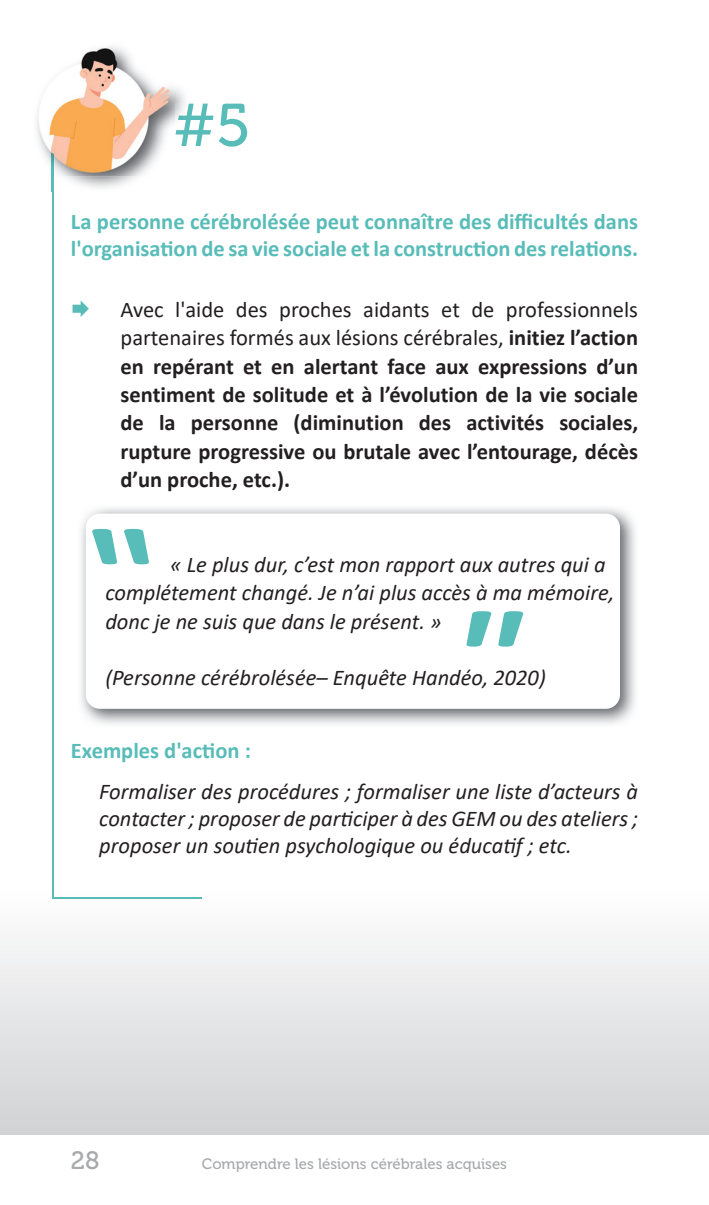
<style>
.page{position:relative;width:709px;height:1205px;background:#fff}
.page>*{position:absolute;margin:0;border:0;box-sizing:border-box;transform-origin:0 0}
.t1{font:60px "Museo 500";color:#58bcb8}
.t2{font:25px "Museo 500";color:#a8a9ad}
.t3{font:italic 22.5px/27px "Calibri";color:#231f20;text-align:justify}
.t4{font:700 22.5px/28.2px "Calibri";color:#231f20;text-align:justify}
.t5{font:700 22.5px/27px "Calibri";color:#58bcb8}
.t6{font:15px "Museo 500";color:#a8a9ad}
.s1{font-weight:400}
</style>
<div class="page">
<div style="left:0;top:888px;width:709px;height:246px;background:linear-gradient(to bottom,#fdfefe,#d1d2d5)"></div>
<img style="left:81px;top:508px;width:555px;height:216px">
<div style="left:86px;top:513px;width:534px;height:196px;background:#fff;border-radius:14px"></div>
<svg style="left:92px;top:529px;width:57px;height:35px"></svg>
<svg style="left:466px;top:611px;width:57px;height:35px"></svg>
<hr style="left:52px;top:130px;width:1px;height:768px;background:#58bcb8">
<hr style="left:53px;top:897px;width:149px;height:1px;background:#58bcb8">
<img style="left:51px;top:176px;width:87px;height:16px">
<svg style="left:52px;top:176px;width:1px;height:16px"></svg>
<img style="left:37px;top:47px;width:157px;height:129px">
<img style="left:190px;top:104px;width:12px;height:43px">
<img style="left:175px;top:104px;width:15px;height:43px">
<img style="left:52px;top:130px;width:1px;height:46px">
<h1 class="t1" style="left:173px;top:92px;width:79px">#5</h1>
<p class="t5" style="left:71px;top:208px;width:568px">La personne cérébrolésée peut connaître des difficultés dans l'organisation de sa vie sociale et la construction des relations.</p>
<p class="t4" style="left:120px;top:295px;width:519px"><span class="s1">Avec l'aide des proches aidants et de professionnels partenaires formés aux lésions cérébrales,</span> initiez l’action en repérant et en alertant face aux expressions d’un sentiment de solitude et à l’évolution de la vie sociale de la personne (diminution des activités sociales, rupture progressive ou brutale avec l’entourage, décès d’un proche, etc.).</p>
<p class="t3" style="left:105px;top:549px;width:510px;line-height:28.2px;text-align:left;text-indent:65px">« Le plus dur, c’est mon rapport aux autres qui a complétement changé. Je n’ai plus accès à ma mémoire, donc je ne suis que dans le présent. »</p>
<p class="t3" style="left:105px;top:663px;width:442px">(Personne cérébrolésée– Enquête Handéo, 2020)</p>
<p class="t5" style="left:71px;top:737px;width:181px">Exemples d'action :</p>
<p class="t3" style="left:99px;top:777px;width:540px">Formaliser des procédures ; formaliser une liste d’acteurs à contacter ; proposer de participer à des GEM ou des ateliers ; proposer un soutien psychologique ou éducatif ; etc.</p>
<p class="t2" style="left:71px;top:1147px;width:30px">28</p>
<p class="t6" style="left:202px;top:1155px;width:307px">Comprendre les lésions cérébrales acquises</p>
</div>
